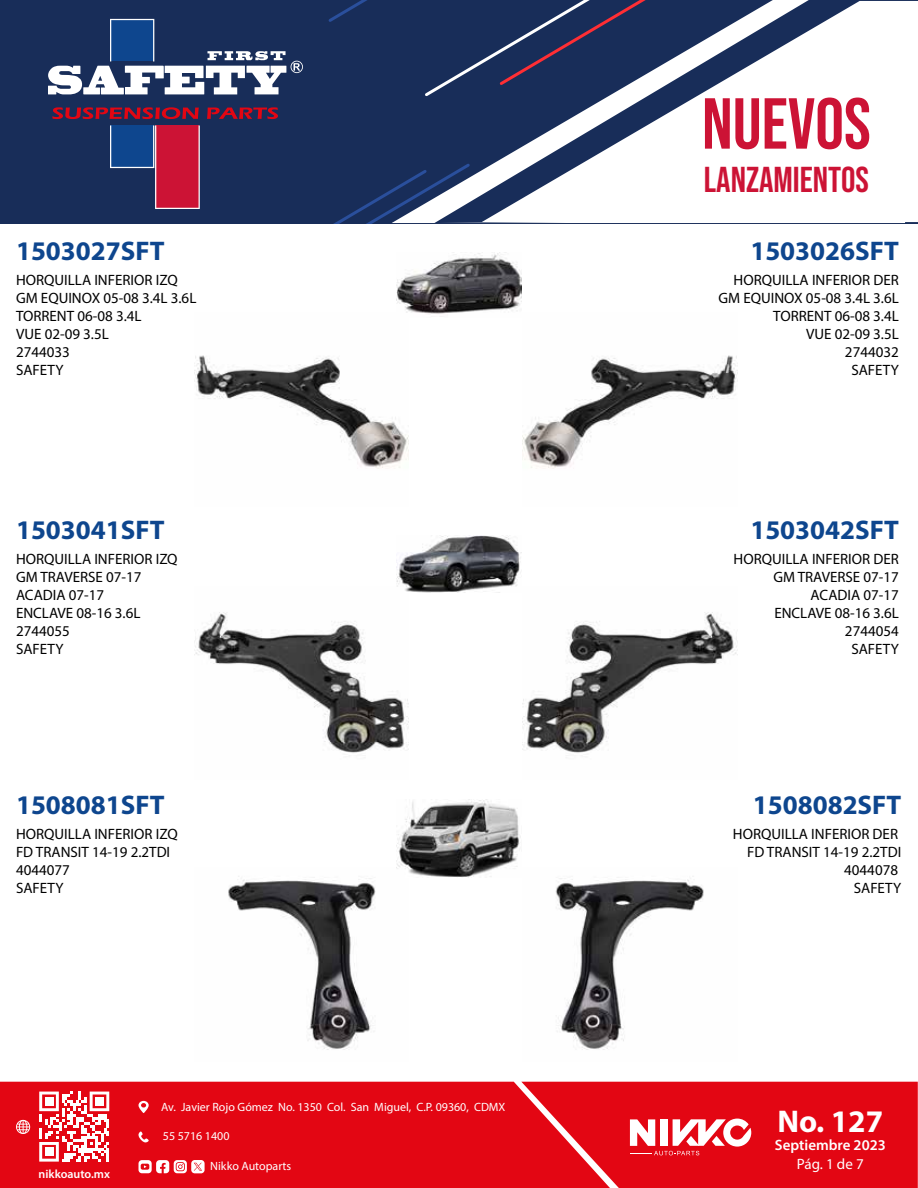
<style>
.page{position:relative;width:918px;height:1188px;background:#fff}
.page>*{position:absolute;margin:0;border:0;box-sizing:border-box;transform-origin:0 0}
.t1{font:72px "Bebas Neue";color:#cc1335}
.t2{font:36px "Bebas Neue";color:#cc1335}
.t3{font:700 31.5px "Myriad Pro";color:#fff}
.t4{font:700 27px "Myriad Pro";color:#0e468e}
.t5{font:15px/18px "Myriad Pro";color:#000}
.t6{font:600 15px "Myriad Pro";color:#fff}
.t7{font:15px "Myriad Pro";color:#fff}
.t8{font:12px "Myriad Pro";color:#fff}
.t9{font:600 12px "Myriad Pro";color:#fff}
</style>
<div class="page">
<div style="left:0;top:0;width:918px;height:223px;background:#182d59"></div>
<svg style="left:482px;top:149px;width:436px;height:73px;background:#e7eaee"></svg>
<svg style="left:335px;top:163px;width:137px;height:60px"></svg>
<svg style="left:328px;top:0;width:590px;height:149px"></svg>
<div style="left:0;top:1082px;width:521px;height:106px;background:#e30613"></div>
<svg style="left:39px;top:1092px;width:70px;height:70px"></svg>
<div style="left:45px;top:1097px;width:8px;height:9px;background:#fff"></div>
<div style="left:95px;top:1097px;width:9px;height:9px;background:#fff"></div>
<div style="left:45px;top:1148px;width:8px;height:8px;background:#fff"></div>
<svg style="left:16px;top:1120px;width:14px;height:14px"></svg>
<svg style="left:139px;top:1101px;width:10px;height:12px"></svg>
<svg style="left:139px;top:1131px;width:10px;height:12px"></svg>
<svg style="left:139px;top:1160px;width:66px;height:13px"></svg>
<svg style="left:521px;top:1082px;width:397px;height:106px;background:#e41723"></svg>
<svg style="left:52px;top:107px;width:147px;height:12px"></svg>
<svg style="left:207px;top:107px;width:71px;height:12px"></svg>
<svg style="left:110px;top:125px;width:90px;height:84px"></svg>
<svg style="left:48px;top:19px;width:255px;height:76px"></svg>
<img style="left:523px;top:355px;width:214px;height:114px">
<img style="left:194px;top:355px;width:215px;height:114px">
<img style="left:523px;top:612px;width:214px;height:141px">
<img style="left:194px;top:612px;width:215px;height:141px">
<img style="left:228px;top:876px;width:148px;height:174px">
<img style="left:555px;top:878px;width:149px;height:172px">
<img style="left:397px;top:253px;width:124px;height:64px">
<img style="left:397px;top:535px;width:124px;height:58px">
<img style="left:397px;top:800px;width:124px;height:77px">
<h3 class="t4" style="left:16px;top:234px;width:150px">1503027SFT</h3>
<p class="t5" style="left:16px;top:271px;width:182px">HORQUILLA INFERIOR IZQ<br>GM EQUINOX 05-08 3.4L 3.6L<br>TORRENT 06-08 3.4L<br>VUE 02-09 3.5L<br>2744033<br>SAFETY</p>
<h3 class="t4" style="left:16px;top:512px;width:150px">1503041SFT</h3>
<p class="t5" style="left:16px;top:550px;width:163px">HORQUILLA INFERIOR IZQ<br>GM TRAVERSE 07-17<br>ACADIA 07-17<br>ENCLAVE 08-16 3.6L<br>2744055<br>SAFETY</p>
<h3 class="t4" style="left:16px;top:787px;width:150px">1508081SFT</h3>
<p class="t5" style="left:16px;top:824px;width:163px">HORQUILLA INFERIOR IZQ<br>FD TRANSIT 14-19 2.2TDI<br>4044077<br>SAFETY</p>
<p class="t9" style="left:39px;top:1167px;width:73px">nikkoauto.mx</p>
<p class="t8" style="left:161px;top:1099px;width:346px">Av. Javier Rojo Gómez No. 1350 Col. San Miguel, C.P. 09360, CDMX</p>
<p class="t8" style="left:163px;top:1129px;width:68px">55 5716 1400</p>
<p class="t8" style="left:210px;top:1159px;width:83px">Nikko Autoparts</p>
<h1 class="t1" style="left:702px;top:83px;width:170px">NUEVOS</h1>
<h2 class="t2" style="left:704px;top:159px;width:167px">LANZAMIENTOS</h2>
<h3 class="t4" style="left:750px;top:233px;width:150px">1503026SFT</h3>
<p class="t5" style="left:718px;top:271px;width:182px;text-align:right">HORQUILLA INFERIOR DER<br>GM EQUINOX 05-08 3.4L 3.6L<br>TORRENT 06-08 3.4L<br>VUE 02-09 3.5L<br>2744032<br>SAFETY</p>
<h3 class="t4" style="left:750px;top:512px;width:150px">1503042SFT</h3>
<p class="t5" style="left:734px;top:550px;width:167px;text-align:right">HORQUILLA INFERIOR DER<br>GM TRAVERSE 07-17<br>ACADIA 07-17<br>ENCLAVE 08-16 3.6L<br>2744054<br>SAFETY</p>
<h3 class="t4" style="left:753px;top:787px;width:150px">1508082SFT</h3>
<p class="t5" style="left:733px;top:824px;width:170px;text-align:right">HORQUILLA INFERIOR DER<br>FD TRANSIT 14-19 2.2TDI<br>4044078<br>SAFETY</p>
<h3 class="t3" style="left:777px;top:1101px;width:107px">No. 127</h3>
<p class="t6" style="left:775px;top:1135px;width:112px">Septiembre 2023</p>
<p class="t7" style="left:797px;top:1155px;width:69px">Pág. 1 de 7</p>
</div>
